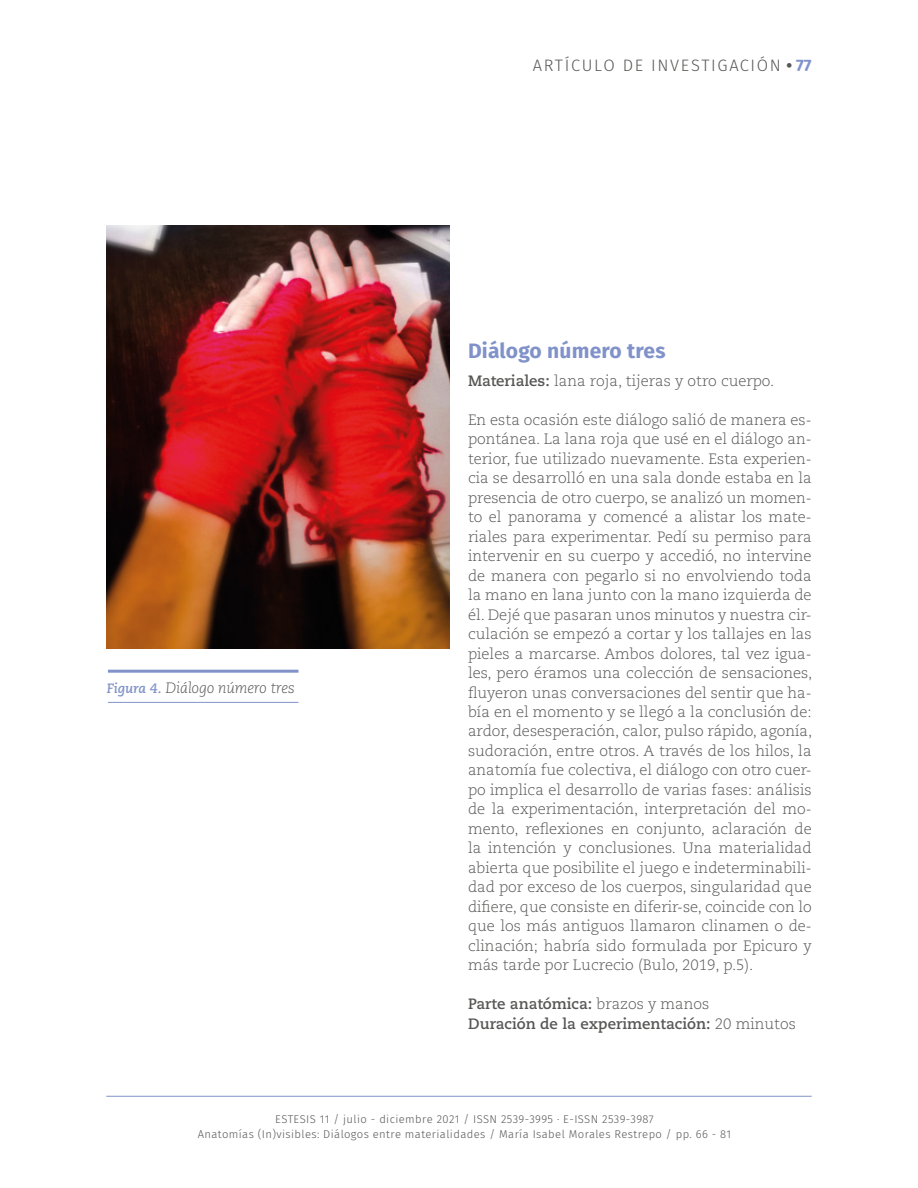
<style>
.page{position:relative;width:918px;height:1188px;background:#fff}
.page>*{position:absolute;margin:0;border:0;box-sizing:border-box;transform-origin:0 0}
.t1{font:700 21px "Fira Sans";letter-spacing:.01em;color:#8092c9}
.t2{font:300 16.5px "Fira Sans";letter-spacing:.1em;color:#575756}
.t3{font:300 15px/19.5px "Caecilia LT Std";color:#575756;text-align:justify}
.t4{font:700 15px/19.5px "Caecilia LT Std";color:#575756}
.t5{font:italic 300 15px "Caecilia LT Std";letter-spacing:-.01em;color:#575756}
.t6{font:300 11.25px/15px "Fira Sans";letter-spacing:.035em;color:#575756;text-align:center}
.s1{font-weight:700;font-size:13.5px;color:#8092c9}
.s2{font-weight:700}
.s3{font-weight:700;color:#8092c9}
.s4{font-weight:300}
</style>
<div class="page">
<hr style="left:106px;top:1096px;width:706px;height:1px;background:#8092c9">
<hr style="left:108px;top:670px;width:190px;height:3px;background:#8092c9">
<hr style="left:108px;top:702px;width:190px;height:1px;background:#8092c9">
<img style="left:106px;top:225px;width:344px;height:423px">
<p class="t5" style="left:107px;top:679px;width:190px"><span class="s1">Figura 4.</span> Diálogo número tres</p>
<p class="t2" style="left:533px;top:53px;width:280px">ARTÍCULO DE INVESTIGACIÓN <span class="s2">•</span> <span class="s3">77</span></p>
<h1 class="t1" style="left:468px;top:333px;width:199px">Diálogo número tres</h1>
<p class="t3" style="left:468px;top:371px;width:308px"><span class="s2">Materiales:</span> lana roja, tijeras y otro cuerpo.</p>
<p class="t3" style="left:468px;top:410px;width:346px">En esta ocasión este diálogo salió de manera es&shy;pontánea. La lana roja que usé en el diálogo an&shy;terior, fue utilizado nuevamente. Esta experien&shy;cia se desarrolló en una sala donde estaba en la presencia de otro cuerpo, se analizó un momen&shy;to el panorama y comencé a alistar los mate&shy;riales para experimentar. Pedí su permiso para intervenir en su cuerpo y accedió, no intervine de manera con pegarlo si no envolviendo toda la mano en lana junto con la mano izquierda de él. Dejé que pasaran unos minutos y nuestra cir&shy;culación se empezó a cortar y los tallajes en las pieles a marcarse. Ambos dolores, tal vez igua&shy;les, pero éramos una colección de sensaciones, fluyeron unas conversaciones del sentir que ha&shy;bía en el momento y se llegó a la conclusión de: ardor, desesperación, calor, pulso rápido, agonía, sudoración, entre otros. A través de los hilos, la anatomía fue colectiva, el diálogo con otro cuer&shy;po implica el desarrollo de varias fases: análisis de la experimentación, interpretación del mo&shy;mento, reflexiones en conjunto, aclaración de la intención y conclusiones. Una materialidad abierta que posibilite el juego e indeterminabili&shy;dad por exceso de los cuerpos, singularidad que difiere, que consiste en diferir-se, coincide con lo que los más antiguos llamaron clinamen o de&shy;clinación; habría sido formulada por Epicuro y más tarde por Lucrecio (Bulo, 2019, p.5).</p>
<p class="t4" style="left:468px;top:995px;width:329px">Parte anatómica: <span class="s4">brazos y manos<br></span>Duración de la experimentación: <span class="s4">20 minutos</span></p>
<p class="t6" style="left:198px;top:1111px;width:535px">ESTESIS 11 / julio - diciembre 2021 / ISSN 2539-3995 · E-ISSN 2539-3987<br>Anatomías (In)visibles: Diálogos entre materialidades / María Isabel Morales Restrepo / pp. 66 - 81</p>
</div>
